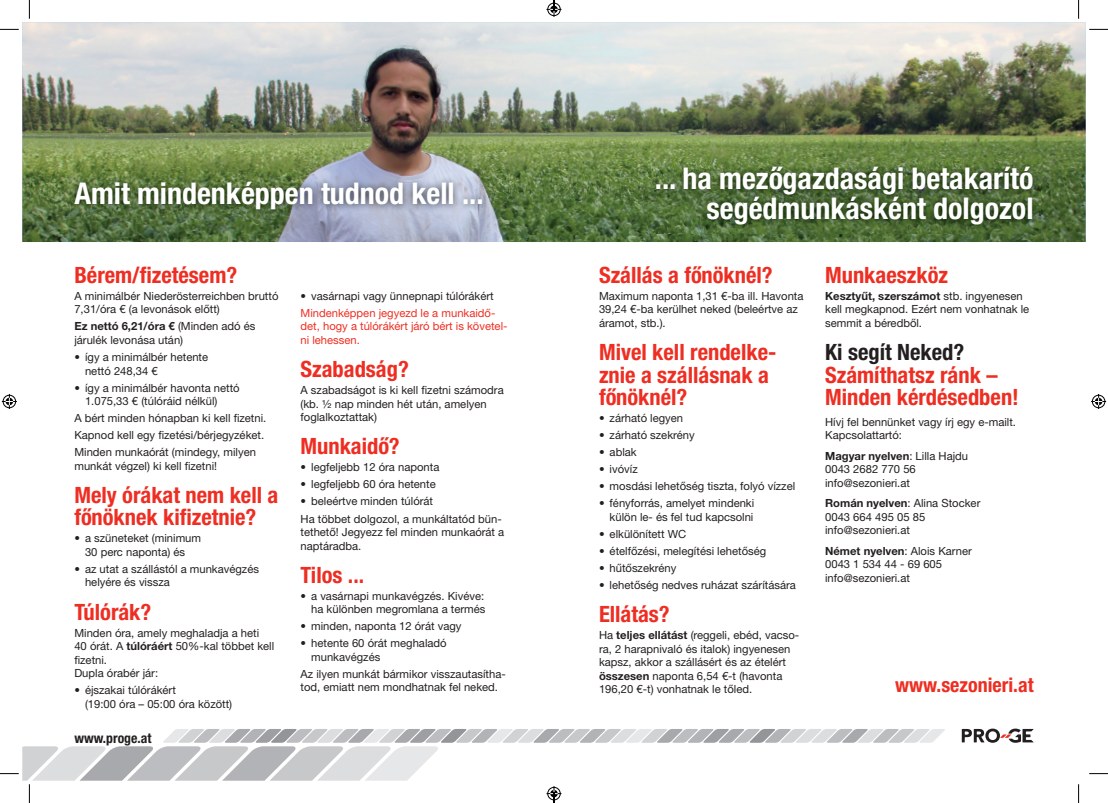
<style>
.page{position:relative;width:1108px;height:803px;background:#fff}
.page>*{position:absolute;margin:0;border:0;box-sizing:border-box;transform-origin:0 0}
.t1{font:700 condensed 30px/30px "Helvetica Neue LT Std";color:#fff;text-align:right}
.t2{font:700 condensed 22.5px/22.5px "Helvetica Neue LT Std";color:#ee2e22}
.t3{font:700 condensed 22.5px "Helvetica Neue LT Std";color:#231f20}
.t4{font:700 condensed 20px "Helvetica Neue LT Std";color:#ee2e22}
.t5{font:700 condensed 13.75px "Helvetica Neue LT Std";color:#231f20}
.t6{font:11.25px/13.5px "Helvetica Neue LT Std";color:#231f20}
.t7{font:11.25px/13.5px "Helvetica Neue LT Std";color:#ee2e22}
.s1{font-weight:700}
</style>
<div class="page">
<svg style="left:961px;top:728px;width:72px;height:15px"></svg>
<img style="left:22px;top:22px;width:1063px;height:220px">
<img style="left:649px;top:161px;width:391px;height:73px">
<img style="left:67px;top:176px;width:422px;height:43px">
<svg style="left:0;top:29px;width:19px;height:1px"></svg>
<svg style="left:1089px;top:29px;width:19px;height:1px"></svg>
<svg style="left:1089px;top:773px;width:19px;height:1px"></svg>
<svg style="left:29px;top:0;width:1px;height:19px"></svg>
<svg style="left:1078px;top:0;width:1px;height:19px"></svg>
<svg style="left:1078px;top:784px;width:1px;height:19px"></svg>
<svg style="left:2px;top:394px;width:15px;height:15px"></svg>
<svg style="left:1091px;top:394px;width:15px;height:15px"></svg>
<svg style="left:546px;top:0;width:15px;height:17px"></svg>
<svg style="left:0;top:729px;width:945px;height:74px"></svg>
<h1 class="t1" style="left:74px;top:178px;width:411px">Amit mindenképpen tudnod kell ...</h1>
<h2 class="t2" style="left:74px;top:263px;width:164px">Bérem/fizetésem?</h2>
<p class="t6" style="left:74px;top:289px;width:206px">A minimálbér Niederösterreichben bruttó<br>7,31/óra € (a levonások elo´´tt)</p>
<p class="t6" style="left:74px;top:320px;width:183px"><span class="s1">Ez nettó 6,21/óra €</span> (Minden adó és járulék levonása után)</p>
<p class="t6" style="left:85px;top:350px;width:125px;text-indent:-11px">• így a minimálbér hetente nettó 248,34 €</p>
<p class="t6" style="left:85px;top:381px;width:156px;text-indent:-11px">• így a minimálbér havonta nettó<br>1.075,33 € (túlóráid nélkül)</p>
<p class="t6" style="left:74px;top:409px;width:193px;line-height:17px">A bért minden hónapban ki kell zetni.<br>Kapnod kell egy zetési/bérjegyzéket.<br>Minden munkaórát (mindegy, milyen</p>
<p class="t6" style="left:74px;top:459px;width:144px">munkát végzel) ki kell zetni!</p>
<h2 class="t2" style="left:74px;top:483px;width:205px">Mely órákat nem kell a fo´´nöknek kifizetnie?</h2>
<p class="t6" style="left:74px;top:531px;width:128px;text-align:center">• a szüneteket (minimum<br>30 perc naponta) és</p>
<p class="t6" style="left:85px;top:562px;width:175px;text-indent:-11px">• az utat a szállástól a munkavégzés helyére és vissza</p>
<h2 class="t2" style="left:74px;top:600px;width:78px">Túlórák?</h2>
<p class="t6" style="left:74px;top:626px;width:186px">Minden óra, amely meghaladja a heti</p>
<p class="t6" style="left:74px;top:639px;width:201px">40 órát. A <span class="s1">túlóráért</span> 50%-kal többet kell</p>
<p class="t6" style="left:80px;top:653px;width:28px">zetni.</p>
<p class="t6" style="left:74px;top:666px;width:85px">Dupla órabér jár:</p>
<p class="t6" style="left:85px;top:683px;width:149px;text-indent:-11px">• éjszakai túlórákért<br>(19:00 óra – 05:00 óra között)</p>
<p class="t5" style="left:74px;top:729px;width:79px">www.proge.at</p>
<p class="t6" style="left:300px;top:289px;width:195px">• vasárnapi vagy ünnepnapi túlórákért</p>
<p class="t7" style="left:300px;top:306px;width:208px">Mindenképpen jegyezd le a munkaido´´- det, hogy a túlórákért járó bért is követel&shy;ni lehessen.</p>
<h2 class="t2" style="left:300px;top:358px;width:110px">Szabadság?</h2>
<p class="t6" style="left:300px;top:383px;width:205px">A szabadságot is ki kell zetni számodra (kb. ½ nap minden hét után, amelyen foglalkoztattak)</p>
<h2 class="t2" style="left:300px;top:435px;width:101px">Munkaido´´?</h2>
<p class="t6" style="left:300px;top:460px;width:140px">• legfeljebb 12 óra naponta</p>
<p class="t6" style="left:300px;top:477px;width:137px">• legfeljebb 60 óra hetente</p>
<p class="t6" style="left:300px;top:493px;width:203px;line-height:17px">• beleértve minden túlórát<br>Ha többet dolgozol, a munkáltatód bün-</p>
<p class="t6" style="left:300px;top:525px;width:205px">tetheto´´! Jegyezz fel minden munkaórát a naptáradba.</p>
<h2 class="t2" style="left:300px;top:563px;width:65px">Tilos ...</h2>
<p class="t6" style="left:300px;top:589px;width:186px;text-align:right">• a vasárnapi munkavégzés. Kivéve: ha különben megromlana a termés</p>
<p class="t6" style="left:300px;top:619px;width:162px">• minden, naponta 12 órát vagy</p>
<p class="t6" style="left:311px;top:636px;width:137px;text-indent:-11px">• hetente 60 órát meghaladó munkavégzés</p>
<p class="t6" style="left:300px;top:667px;width:207px">Az ilyen munkát bármikor visszautasítha&shy;tod, emiatt nem mondhatnak fel neked.</p>
<h1 class="t1" style="left:655px;top:163px;width:380px">... ha mezo´´gazdasági betakarító segédmunkásként dolgozol</h1>
<h2 class="t2" style="left:599px;top:263px;width:175px">Szállás a fo´´nöknél?</h2>
<p class="t6" style="left:599px;top:289px;width:206px">Maximum naponta 1,31 €-ba ill. Havonta<br>39,24 €-ba kerülhet neked (beleértve az áramot, stb.).</p>
<h2 class="t2" style="left:599px;top:340px;width:179px">Mivel kell rendelke&shy;znie a szállásnak a fo´´nöknél?</h2>
<p class="t6" style="left:599px;top:411px;width:86px">• zárható legyen</p>
<p class="t6" style="left:599px;top:428px;width:97px">• zárható szekrény</p>
<p class="t6" style="left:599px;top:445px;width:39px">• ablak</p>
<p class="t6" style="left:599px;top:462px;width:40px">• ivóvíz</p>
<p class="t6" style="left:599px;top:479px;width:198px">• mosdási leheto´´ség tiszta, folyó vízzel</p>
<p class="t6" style="left:599px;top:496px;width:157px;text-align:right">• fényforrás, amelyet mindenki külön le- és fel tud kapcsolni</p>
<p class="t6" style="left:599px;top:527px;width:89px">• elkülönített WC</p>
<p class="t6" style="left:599px;top:544px;width:169px">• ételfo´´zési, melegítési leheto´´ség</p>
<p class="t6" style="left:599px;top:561px;width:79px">• hu´´to´´szekrény</p>
<p class="t6" style="left:599px;top:578px;width:198px">• leheto´´ség nedves ruházat szárítására</p>
<h2 class="t2" style="left:599px;top:603px;width:72px">Ellátás?</h2>
<p class="t6" style="left:599px;top:628px;width:202px">Ha <span class="s1">teljes ellátást</span> (reggeli, ebéd, vacso&shy;ra, 2 harapnivaló és italok) ingyenesen kapsz, akkor a szállásért és az ételért <span class="s1">összesen</span> naponta 6,54 €-t (havonta 196,20 €-t) vonhatnak le to´´led.</p>
<h2 class="t2" style="left:825px;top:263px;width:124px">Munkaeszköz</h2>
<p class="t6" style="left:825px;top:289px;width:206px"><span class="s1">Kesztyu´´t, szerszámot</span> stb. ingyenesen kell megkapnod. Ezért nem vonhatnak le semmit a béredbo´´l.</p>
<h2 class="t3" style="left:825px;top:338px;width:141px">Ki segít Neked?</h2>
<h2 class="t2" style="left:825px;top:363px;width:195px">Számíthatsz ránk –<br>Minden kérdésedben!</h2>
<p class="t6" style="left:825px;top:415px;width:192px">Hívj fel bennünket vagy írj egy e-mailt.<br>Kapcsolattartó:</p>
<p class="t6" style="left:825px;top:449px;width:144px"><span class="s1">Magyar nyelven</span>: Lilla Hajdu<br>0043 2682 770 56 info@sezonieri.at</p>
<p class="t6" style="left:825px;top:496px;width:157px"><span class="s1">Román nyelven</span>: Alina Stocker<br>0043 664 495 05 85 info@sezonieri.at</p>
<p class="t6" style="left:825px;top:544px;width:148px"><span class="s1">Német nyelven</span>: Alois Karner<br>0043 1 534 44 - 69 605 info@sezonieri.at</p>
<h3 class="t4" style="left:895px;top:673px;width:140px">www.sezonieri.at</h3>
</div>
